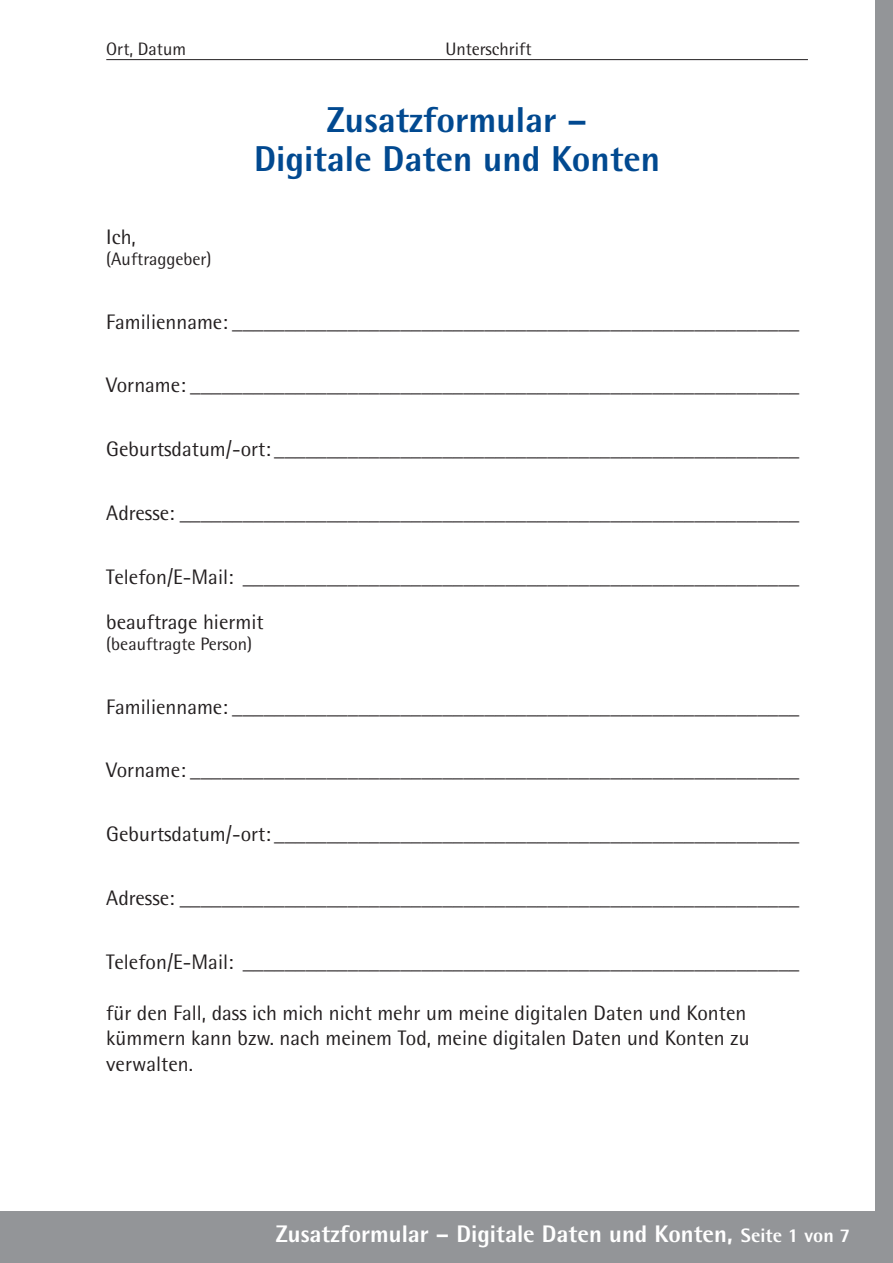
<style>
.page{position:relative;width:893px;height:1263px;background:#fff}
.page>*{position:absolute;margin:0;border:0;box-sizing:border-box;transform-origin:0 0}
.t1{font:800 36px/39px "Rotis Semi Sans Pro";color:#014990;text-align:center}
.t2{font:800 24px "Rotis Semi Sans Pro";color:#fff}
.t3{font:21px/25.5px "Rotis Semi Sans Pro";color:#231f20}
.t4{font:18px "Rotis Semi Sans Pro";color:#231f20}
.s1{font-size:19.5px}
</style>
<div class="page">
<hr style="left:106px;top:59px;width:702px;height:1px;background:#231f20">
<div style="left:0;top:1212px;width:893px;height:51px;background:#939598"></div>
<div style="left:876px;top:0;width:17px;height:1263px;background:#939598"></div>
<p class="t4" style="left:106px;top:38px;width:81px">Ort, Datum</p>
<p class="t4" style="left:445px;top:38px;width:88px">Unterschrift</p>
<p class="t3" style="left:106px;top:224px;width:31px">Ich,</p>
<p class="t4" style="left:106px;top:248px;width:107px">(Auftraggeber)</p>
<h1 class="t1" style="left:254px;top:100px;width:407px">Zusatzformular –<br>Digitale Daten und Konten</h1>
<p class="t3" style="left:106px;top:309px;width:695px">Familienname: ______________________________________________________</p>
<p class="t3" style="left:106px;top:373px;width:694px">Vorname: __________________________________________________________</p>
<p class="t3" style="left:106px;top:436px;width:694px">Geburtsdatum/-ort: __________________________________________________</p>
<p class="t3" style="left:106px;top:500px;width:694px">Adresse: ___________________________________________________________</p>
<p class="t3" style="left:106px;top:554px;width:694px;line-height:45px">Telefon/E-Mail: _____________________________________________________ beauftrage hiermit</p>
<p class="t4" style="left:106px;top:633px;width:147px">(beauftragte Person)</p>
<p class="t3" style="left:106px;top:694px;width:695px">Familienname: ______________________________________________________</p>
<p class="t3" style="left:106px;top:757px;width:694px">Vorname: __________________________________________________________</p>
<p class="t3" style="left:106px;top:821px;width:694px">Geburtsdatum/-ort: __________________________________________________</p>
<p class="t3" style="left:106px;top:885px;width:694px">Adresse: ___________________________________________________________</p>
<p class="t3" style="left:106px;top:949px;width:694px">Telefon/E-Mail: _____________________________________________________</p>
<p class="t3" style="left:106px;top:1000px;width:645px">für den Fall, dass ich mich nicht mehr um meine digitalen Daten und Konten kümmern kann bzw. nach meinem Tod, meine digitalen Daten und Konten zu verwalten.</p>
<p class="t2" style="left:276px;top:1218px;width:576px">Zusatzformular – Digitale Daten und Konten, <span class="s1">Seite 1 von 7</span></p>
</div>
